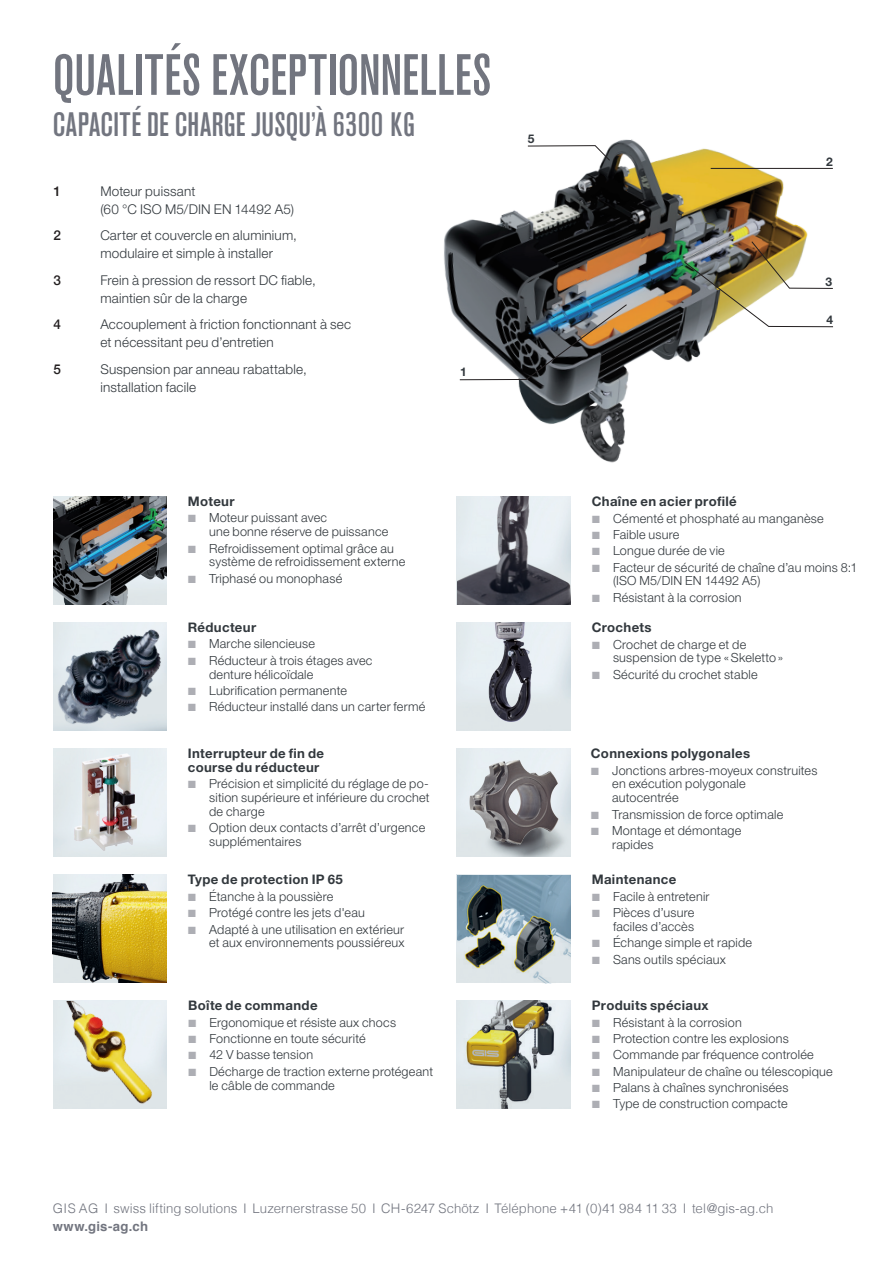
<style>
.page{position:relative;width:893px;height:1263px;background:#fff}
.page>*{position:absolute;margin:0;border:0;box-sizing:border-box;transform-origin:0 0}
.t1{font:500 condensed 57.6px "Akzidenz Grotesk BE";letter-spacing:.01em;color:#72757f}
.t2{font:500 condensed 33.6px "Akzidenz Grotesk BE";letter-spacing:.01em;color:#72757f}
.t3{font:300 13.5px/18px "Helvetica Neue LT Pro";letter-spacing:.015em;color:#32383d}
.t4{font:500 13.5px "Helvetica Neue";color:#231f20}
.Titel_Produktedetail{font:700 13.2px/13.5px "Helvetica Neue LT Pro";letter-spacing:.025em;color:#32383d}
.t5{font:300 13.2px/18px "Helvetica";letter-spacing:.005em;color:#72757f}
.t6{font:300 12.6px/13.8px "Helvetica Neue LT Pro";letter-spacing:.02em;color:#32383d}
.Zahlen{font:700 12px "Helvetica Neue LT Pro";color:#32383d}
.s1{font-family:"Proxima Nova";color:#adaeb4}
.s2{font-weight:700}
</style>
<div class="page">
<img style="left:53px;top:875px;width:114px;height:108px">
<img style="left:53px;top:1001px;width:114px;height:108px">
<img style="left:457px;top:1001px;width:113px;height:108px">
<img style="left:457px;top:875px;width:114px;height:108px">
<img style="left:457px;top:749px;width:113px;height:107px">
<img style="left:457px;top:497px;width:114px;height:108px">
<img style="left:53px;top:622px;width:114px;height:108px">
<img style="left:54px;top:497px;width:113px;height:108px">
<img style="left:60px;top:748px;width:100px;height:108px">
<img style="left:458px;top:622px;width:111px;height:108px">
<img style="left:444px;top:139px;width:389px;height:324px">
<svg style="left:527px;top:145px;width:83px;height:16px"></svg>
<hr style="left:711px;top:168px;width:122px;height:1px;background:#231f20">
<img style="left:684px;top:241px;width:149px;height:86px">
<svg style="left:459px;top:304px;width:168px;height:76px;background:#65696a"></svg>
<p class="t1" style="left:53px;top:43px;width:440px">QUALITÉS EXCEPTIONNELLES</p>
<p class="t2" style="left:53px;top:106px;width:364px">CAPACITÉ DE CHARGE JUSQU’À 6300 KG</p>
<p class="t4" style="left:54px;top:180px;width:9px">1</p>
<p class="t3" style="left:100px;top:182px;width:195px">Moteur puissant<br>(60 °C ISO M5/DIN EN 14492 A5)</p>
<p class="t4" style="left:54px;top:225px;width:9px">2</p>
<p class="t3" style="left:100px;top:226px;width:198px">Carter et couvercle en aluminium, modulaire et simple à installer</p>
<p class="t4" style="left:54px;top:269px;width:9px">3</p>
<p class="t3" style="left:100px;top:271px;width:217px">Frein à pression de ressort DC fiable, maintien sûr de la charge</p>
<p class="t4" style="left:54px;top:314px;width:9px">4</p>
<p class="t3" style="left:100px;top:315px;width:252px">Accouplement à friction fonctionnant à sec et nécessitant peu d’entretien</p>
<p class="t4" style="left:54px;top:358px;width:9px">5</p>
<p class="t3" style="left:100px;top:360px;width:208px">Suspension par anneau rabattable, installation facile</p>
<p class="Zahlen" style="left:460px;top:364px;width:8px">1</p>
<p class="Zahlen" style="left:528px;top:131px;width:8px">5</p>
<p class="Titel_Produktedetail" style="left:188px;top:494px;width:48px">Moteur</p>
<p class="t6" style="left:209px;top:511px;width:181px;text-indent:-21px"><span class="s1">■</span> Moteur puissant avec<br>une bonne réserve de puissance</p>
<p class="t6" style="left:209px;top:541px;width:198px;text-indent:-21px"><span class="s1">■</span> Refroidissement optimal grâce au système de refroidissement externe</p>
<p class="t6" style="left:188px;top:571px;width:156px"><span class="s1">■</span> Triphasé ou monophasé</p>
<p class="Titel_Produktedetail" style="left:188px;top:620px;width:70px">Réducteur</p>
<p class="t6" style="left:188px;top:637px;width:129px"><span class="s1">■</span> Marche silencieuse</p>
<p class="t6" style="left:209px;top:653px;width:165px;text-indent:-21px"><span class="s1">■</span> Réducteur à trois étages avec denture hélicoïdale</p>
<p class="t6" style="left:188px;top:683px;width:161px"><span class="s1">■</span> Lubrification permanente</p>
<p class="t6" style="left:188px;top:699px;width:239px"><span class="s1">■</span> Réducteur installé dans un carter fermé</p>
<p class="Titel_Produktedetail" style="left:188px;top:746px;width:138px">Interrupteur de fin de course du réducteur</p>
<p class="t6" style="left:209px;top:776px;width:222px;text-align:justify;text-indent:-21px"><span class="s1">■</span> Précision et simplicité du réglage de po&shy;sition supérieure et inférieure du crochet de charge</p>
<p class="t6" style="left:209px;top:820px;width:218px;text-indent:-21px"><span class="s1">■</span> Option deux contacts d’arrêt d’urgence supplémentaires</p>
<p class="Titel_Produktedetail" style="left:188px;top:873px;width:156px">Type de protection IP 65</p>
<p class="t6" style="left:188px;top:889px;width:147px"><span class="s1">■</span> Étanche à la poussière</p>
<p class="t6" style="left:188px;top:905px;width:178px"><span class="s1">■</span> Protégé contre les jets d'eau</p>
<p class="t6" style="left:188px;top:922px;width:218px;text-align:right"><span class="s1">■</span> Adapté à une utilisation en extérieur et aux environnements poussiéreux</p>
<p class="Titel_Produktedetail" style="left:188px;top:998px;width:131px">Boîte de commande</p>
<p class="t6" style="left:188px;top:1015px;width:209px"><span class="s1">■</span> Ergonomique et résiste aux chocs</p>
<p class="t6" style="left:188px;top:1031px;width:179px"><span class="s1">■</span> Fonctionne en toute sécurité</p>
<p class="t6" style="left:188px;top:1048px;width:126px"><span class="s1">■</span> 42 V basse tension</p>
<p class="t6" style="left:209px;top:1064px;width:225px;text-indent:-21px"><span class="s1">■</span> Décharge de traction externe protégeant le câble de commande</p>
<p class="Zahlen" style="left:826px;top:154px;width:8px">2</p>
<p class="Zahlen" style="left:825px;top:274px;width:8px">3</p>
<p class="Zahlen" style="left:826px;top:312px;width:8px">4</p>
<p class="Titel_Produktedetail" style="left:592px;top:494px;width:146px">Chaîne en acier profilé</p>
<p class="t6" style="left:592px;top:511px;width:233px"><span class="s1">■</span> Cémenté et phosphaté au manganèse</p>
<p class="t6" style="left:592px;top:527px;width:89px"><span class="s1">■</span> Faible usure</p>
<p class="t6" style="left:592px;top:544px;width:135px"><span class="s1">■</span> Longue durée de vie</p>
<p class="t6" style="left:613px;top:560px;width:246px;text-indent:-21px"><span class="s1">■</span> Facteur de sécurité de chaîne d’au moins 8:1 (ISO M5/DIN EN 14492 A5)</p>
<p class="t6" style="left:592px;top:590px;width:151px"><span class="s1">■</span> Résistant à la corrosion</p>
<p class="Titel_Produktedetail" style="left:592px;top:620px;width:61px">Crochets</p>
<p class="t6" style="left:613px;top:637px;width:172px;text-indent:-21px"><span class="s1">■</span> Crochet de charge et de suspension de type «Skeletto»</p>
<p class="t6" style="left:592px;top:667px;width:167px"><span class="s1">■</span> Sécurité du crochet stable</p>
<p class="Titel_Produktedetail" style="left:591px;top:746px;width:161px">Connexions polygonales</p>
<p class="t6" style="left:612px;top:763px;width:207px;text-indent:-21px"><span class="s1">■</span> Jonctions arbres-moyeux construites en exécution polygonale<br>autocentrée</p>
<p class="t6" style="left:591px;top:807px;width:194px"><span class="s1">■</span> Transmission de force optimale</p>
<p class="t6" style="left:612px;top:823px;width:131px;text-indent:-21px"><span class="s1">■</span> Montage et démontage rapides</p>
<p class="Titel_Produktedetail" style="left:592px;top:873px;width:86px">Maintenance</p>
<p class="t6" style="left:592px;top:889px;width:119px"><span class="s1">■</span> Facile à entretenir</p>
<p class="t6" style="left:592px;top:905px;width:104px;text-align:right"><span class="s1">■</span> Pièces d’usure faciles d’accès</p>
<p class="t6" style="left:592px;top:936px;width:162px"><span class="s1">■</span> Échange simple et rapide</p>
<p class="t6" style="left:592px;top:952px;width:136px"><span class="s1">■</span> Sans outils spéciaux</p>
<p class="Titel_Produktedetail" style="left:592px;top:998px;width:118px">Produits spéciaux</p>
<p class="t6" style="left:592px;top:1015px;width:151px"><span class="s1">■</span> Résistant à la corrosion</p>
<p class="t6" style="left:592px;top:1031px;width:198px"><span class="s1">■</span> Protection contre les explosions</p>
<p class="t6" style="left:592px;top:1048px;width:223px"><span class="s1">■</span> Commande par fréquence controlée</p>
<p class="t6" style="left:592px;top:1064px;width:242px"><span class="s1">■</span> Manipulateur de chaîne ou télescopique</p>
<p class="t6" style="left:592px;top:1080px;width:198px"><span class="s1">■</span> Palans à chaînes synchronisées</p>
<p class="t6" style="left:592px;top:1097px;width:197px"><span class="s1">■</span> Type de construction compacte</p>
<p class="t5" style="left:53px;top:1198px;width:722px">GIS AG I swiss lifting solutions I Luzernerstrasse 50 I CH-6247 Schötz I Téléphone +41 (0)41 984 11 33 I tel@gis-ag.ch <span class="s2">www.gis-ag.ch</span></p>
</div>
